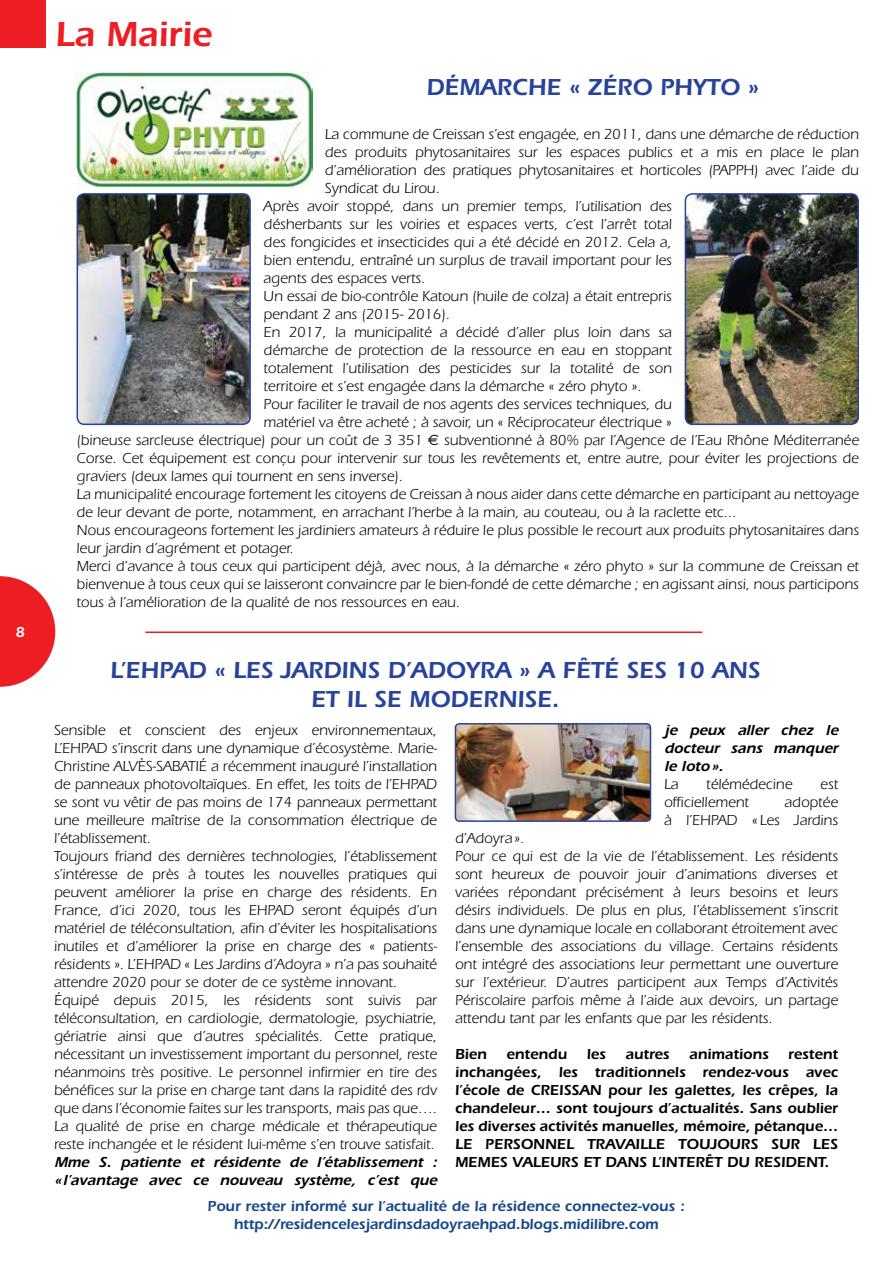
<style>
.page{position:relative;width:893px;height:1263px;background:#fff}
.page>*{position:absolute;margin:0;border:0;box-sizing:border-box;transform-origin:0 0}
.t1{font:600 36px "Itc Eras";color:#ed1d24}
.t2{font:600 24px "Itc Eras";color:#28449a}
.t3{font:15px/18px "Itc Eras";color:#000}
.t4{font:600 15px/18px "Itc Eras";color:#000;text-align:justify}
.t5{font:italic 600 15px/18px "Itc Eras";color:#000}
.t6{font:600 15px/18px "Itc Eras";letter-spacing:-.005em;color:#174888;text-align:center}
.t7{font:600 15px "Itc Eras";color:#fff}
.s1{font-family:"Euro Sans"}
</style>
<div class="page">
<div style="left:0;top:0;width:46px;height:48px;background:#ed1d24"></div>
<svg style="left:0;top:576px;width:55px;height:111px"></svg>
<img style="left:77px;top:72px;width:235px;height:115px">
<img style="left:77px;top:194px;width:173px;height:230px">
<div style="left:77px;top:193px;width:174px;height:232px;border:2px solid #28449a;border-radius:7px"></div>
<img style="left:685px;top:194px;width:173px;height:230px">
<div style="left:685px;top:193px;width:174px;height:232px;border:2px solid #28449a;border-radius:7px"></div>
<hr style="left:145px;top:631px;width:557px;height:2px;background:#ed1d24">
<img style="left:455px;top:724px;width:193px;height:97px">
<div style="left:455px;top:723px;width:196px;height:99px;border:2px solid #28449a;border-radius:4px"></div>
<p class="t7" style="left:16px;top:623px;width:11px">8</p>
<h1 class="t1" style="left:55px;top:14px;width:158px">La Mairie</h1>
<h2 class="t2" style="left:426px;top:73px;width:103px">Démarche</h2>
<h2 class="t2" style="left:569px;top:73px;width:192px">« Zéro phyto »</h2>
<p class="t3" style="left:325px;top:125px;width:536px">La commune de Creissan s’est engagée, en 2011, dans une démarche de réduction</p>
<p class="t3" style="left:325px;top:143px;width:536px">des produits phytosanitaires sur les espaces publics et a mis en place le plan</p>
<p class="t3" style="left:325px;top:161px;width:536px">d’amélioration des pratiques phytosanitaires et horticoles (PAPPH) avec l’aide du</p>
<p class="t3" style="left:325px;top:179px;width:117px">Syndicat du Lirou.</p>
<p class="t3" style="left:264px;top:197px;width:410px">Après avoir stoppé, dans un premier temps, l’utilisation des</p>
<p class="t3" style="left:264px;top:215px;width:410px">désherbants sur les voiries et espaces verts, c’est l’arrêt total</p>
<p class="t3" style="left:264px;top:233px;width:410px">des fongicides et insecticides qui a été décidé en 2012. Cela a,</p>
<p class="t3" style="left:264px;top:251px;width:410px">bien entendu, entraîné un surplus de travail important pour les</p>
<p class="t3" style="left:264px;top:269px;width:163px">agents des espaces verts.</p>
<p class="t3" style="left:264px;top:287px;width:410px">Un essai de bio-contrôle Katoun (huile de colza) a était entrepris</p>
<p class="t3" style="left:264px;top:305px;width:188px">pendant 2 ans (2015- 2016).</p>
<p class="t3" style="left:264px;top:323px;width:410px">En 2017, la municipalité a décidé d’aller plus loin dans sa</p>
<p class="t3" style="left:264px;top:341px;width:410px">démarche de protection de la ressource en eau en stoppant</p>
<p class="t3" style="left:264px;top:359px;width:410px">totalement l’utilisation des pesticides sur la totalité de son</p>
<p class="t3" style="left:264px;top:377px;width:380px">territoire et s’est engagée dans la démarche « zéro phyto ».</p>
<p class="t3" style="left:264px;top:395px;width:410px">Pour faciliter le travail de nos agents des services techniques, du</p>
<p class="t3" style="left:264px;top:413px;width:410px">matériel va être acheté ; à savoir, un « Réciprocateur électrique »</p>
<p class="t3" style="left:77px;top:431px;width:784px">(bineuse sarcleuse électrique) pour un coût de 3 351 <span class="s1">€</span> subventionné à 80% par l’Agence de l’Eau Rhône Méditerranée</p>
<p class="t3" style="left:77px;top:449px;width:784px">Corse. Cet équipement est conçu pour intervenir sur tous les revêtements et, entre autre, pour éviter les projections de</p>
<p class="t3" style="left:77px;top:467px;width:328px">graviers (deux lames qui tournent en sens inverse).</p>
<p class="t3" style="left:77px;top:485px;width:784px">La municipalité encourage fortement les citoyens de Creissan à nous aider dans cette démarche en participant au nettoyage</p>
<p class="t3" style="left:77px;top:503px;width:661px">de leur devant de porte, notamment, en arrachant l’herbe à la main, au couteau, ou à la raclette etc...</p>
<p class="t3" style="left:77px;top:521px;width:784px">Nous encourageons fortement les jardiniers amateurs à réduire le plus possible le recourt aux produits phytosanitaires dans</p>
<p class="t3" style="left:77px;top:539px;width:219px">leur jardin d’agrément et potager.</p>
<p class="t3" style="left:77px;top:557px;width:784px">Merci d’avance à tous ceux qui participent déjà, avec nous, à la démarche « zéro phyto » sur la commune de Creissan et</p>
<p class="t3" style="left:77px;top:575px;width:784px">bienvenue à tous ceux qui se laisseront convaincre par le bien-fondé de cette démarche ; en agissant ainsi, nous participons</p>
<p class="t3" style="left:77px;top:593px;width:385px">tous à l’amélioration de la qualité de nos ressources en eau.</p>
<h2 class="t2" style="left:110px;top:657px;width:245px">L’EHPAD « Les Jardins</h2>
<h2 class="t2" style="left:388px;top:657px;width:253px">d’Adoyra » a fêté ses</h2>
<h2 class="t2" style="left:674px;top:657px;width:56px">10 ans</h2>
<h2 class="t2" style="left:311px;top:685px;width:201px">et il se modernise</h2>
<h2 class="t2" style="left:552px;top:685px;width:9px">.</h2>
<p class="t3" style="left:54px;top:721px;width:385px">Sensible et conscient des enjeux environnementaux, L’EHPAD s’inscrit dans une dynamique d’écosystème. Marie-Christine ALVÈS-SABATIÉ a récemment inauguré l’installation de panneaux photovoltaïques. En effet, les toits de l’EHPAD se sont vu vêtir de pas moins de 174 panneaux permettant une meilleure maîtrise de la consommation électrique de l’établissement.<br>Toujours friand des dernières technologies, l’établissement s’intéresse de près à toutes les nouvelles pratiques qui peuvent améliorer la prise en charge des résidents. En France, d’ici 2020, tous les EHPAD seront équipés d’un matériel de téléconsultation, afin d’éviter les hospitalisations inutiles et d’améliorer la prise en charge des « patients&shy;résidents ». L’EHPAD « Les Jardins d’Adoyra » n’a pas souhaité attendre 2020 pour se doter de ce système innovant.<br>Équipé depuis 2015, les résidents sont suivis par téléconsultation, en cardiologie, dermatologie, psychiatrie, gériatrie ainsi que d’autres spécialités. Cette pratique, nécessitant un investissement important du personnel, reste néanmoins très positive. Le personnel infirmier en tire des bénéfices sur la prise en charge tant dans la rapidité des rdv que dans l’économie faites sur les transports, mais pas que….<br>La qualité de prise en charge médicale et thérapeutique reste inchangée et le résident lui-même s’en trouve satisfait.</p>
<p class="t5" style="left:54px;top:1153px;width:388px">Mme S. patiente et résidente de l’établissement : « l’avantage avec ce nouveau système, c’est que</p>
<p class="t5" style="left:664px;top:721px;width:179px;text-align:justify">je peux aller chez le docteur sans manquer le loto».</p>
<p class="t3" style="left:664px;top:775px;width:16px">La</p>
<p class="t3" style="left:706px;top:775px;width:88px">télémédecine</p>
<p class="t3" style="left:820px;top:775px;width:19px">est</p>
<p class="t3" style="left:664px;top:793px;width:86px">officiellement</p>
<p class="t3" style="left:664px;top:793px;width:176px;text-align:right">adoptée<br>à l’EHPAD « Les Jardins</p>
<p class="t3" style="left:455px;top:829px;width:385px">d’Adoyra».<br>Pour ce qui est de la vie de l’établissement. Les résidents sont heureux de pouvoir jouir d’animations diverses et variées répondant précisément à leurs besoins et leurs désirs individuels. De plus en plus, l’établissement s’inscrit dans une dynamique locale en collaborant étroitement avec l’ensemble des associations du village. Certains résidents ont intégré des associations leur permettant une ouverture sur l’extérieur. D’autres participent aux Temps d’Activités Périscolaire parfois même à l’aide aux devoirs, un partage attendu tant par les enfants que par les résidents.</p>
<p class="t4" style="left:455px;top:1045px;width:33px">Bien</p>
<p class="t4" style="left:506px;top:1045px;width:62px">entendu</p>
<p class="t4" style="left:587px;top:1045px;width:21px">les</p>
<p class="t4" style="left:626px;top:1045px;width:46px">autres</p>
<p class="t4" style="left:689px;top:1045px;width:81px">animations</p>
<p class="t4" style="left:455px;top:1045px;width:385px;text-indent:333px">restent inchangées, les traditionnels rendez-vous avec l’école de CREISSAN pour les galettes, les crêpes, la chandeleur… sont toujours d’actualités. Sans oublier les diverses activités manuelles, mémoire, pétanque… LE PERSONNEL TRAVAILLE TOUJOURS SUR LES MEMES VALEURS ET DANS L’INTERÊT DU RESIDENT.</p>
<p class="t6" style="left:208px;top:1197px;width:479px">Pour rester informé sur l’actualité de la résidence connectez-vous : http://residencelesjardinsdadoyraehpad.blogs.midilibre.com</p>
</div>
